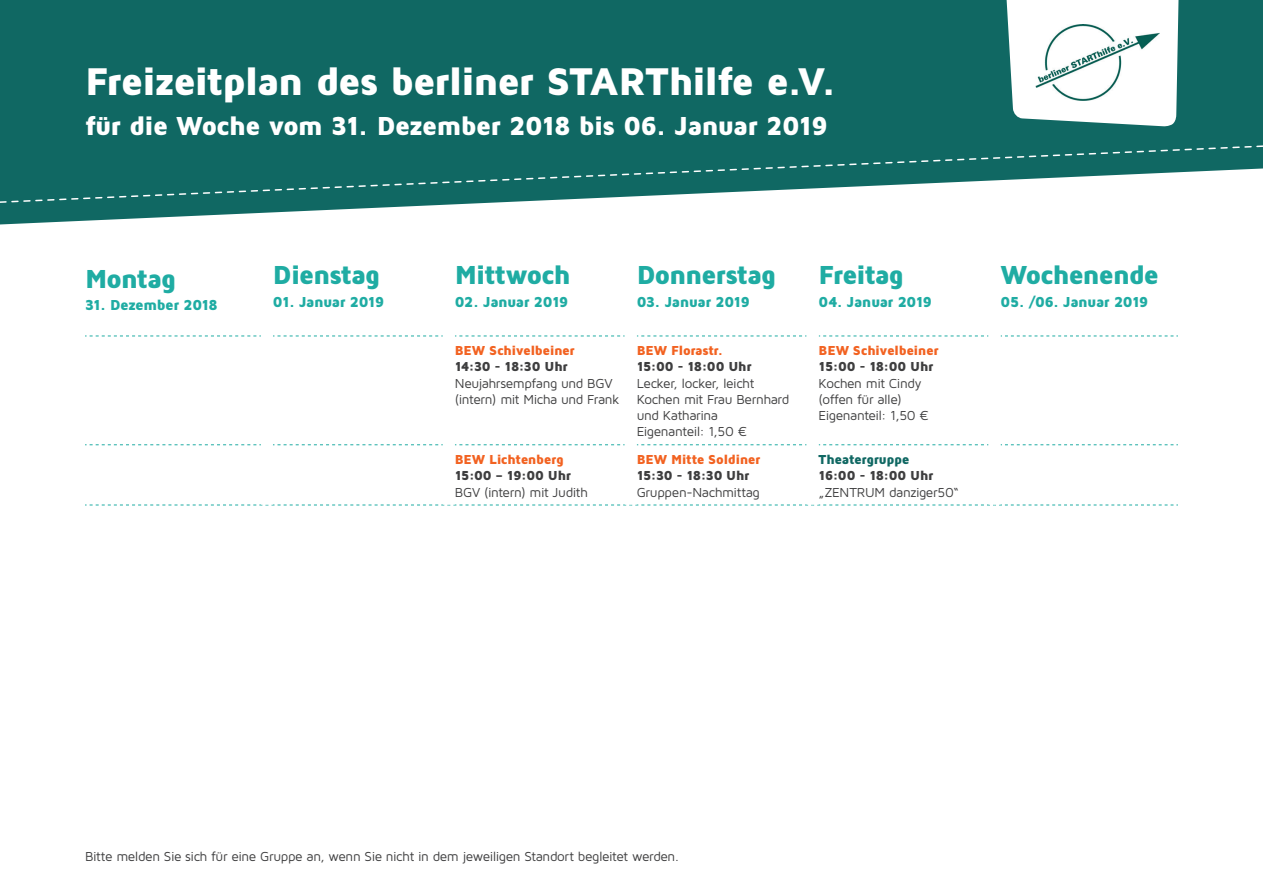
<style>
.page{position:relative;width:1263px;height:893px;background:#fff}
.page>*{position:absolute;margin:0;border:0;box-sizing:border-box;transform-origin:0 0}
.t1{font:900 40.05px "Maven Pro";letter-spacing:-.045em;color:#fff}
.t2{font:900 27px "Maven Pro";letter-spacing:-.045em;color:#1faca3}
.t3{font:900 27px "Maven Pro";letter-spacing:-.04em;color:#fff}
.t4{font:900 15px "Maven Pro";letter-spacing:-.035em;color:#1faca3}
.t5{font:13.5px/16.2px "Maven Pro";letter-spacing:-.03em;color:#3e3e3f}
.t6{font:900 13.5px "Maven Pro";letter-spacing:-.025em;color:#3e3e3f}
.t7{font:900 13.5px "Maven Pro";letter-spacing:-.03em;color:#f26221}
.t8{font:900 13.5px "Maven Pro";letter-spacing:-.03em;color:#106863}
</style>
<div class="page">
<svg style="left:0;top:0;width:1263px;height:224px;background:#2a7874"></svg>
<svg style="left:0;top:145px;width:1263px;height:59px"></svg>
<svg style="left:997px;top:0;width:185px;height:127px"></svg>
<img style="left:1035px;top:25px;width:125px;height:76px">
<svg style="left:85px;top:336px;width:176px;height:1px"></svg>
<svg style="left:273px;top:336px;width:170px;height:1px"></svg>
<svg style="left:455px;top:336px;width:170px;height:1px"></svg>
<svg style="left:637px;top:336px;width:170px;height:1px"></svg>
<svg style="left:819px;top:336px;width:169px;height:1px"></svg>
<svg style="left:1000px;top:336px;width:178px;height:1px"></svg>
<svg style="left:85px;top:444px;width:176px;height:1px"></svg>
<svg style="left:273px;top:444px;width:170px;height:1px"></svg>
<svg style="left:455px;top:444px;width:170px;height:1px"></svg>
<svg style="left:637px;top:444px;width:170px;height:1px"></svg>
<svg style="left:819px;top:444px;width:169px;height:1px"></svg>
<svg style="left:1000px;top:444px;width:178px;height:1px"></svg>
<svg style="left:85px;top:505px;width:1093px;height:1px"></svg>
<h1 class="t1" style="left:85px;top:56px;width:753px">Freizeitplan des berliner STARThilfe e.V.</h1>
<h2 class="t3" style="left:85px;top:109px;width:744px">für die Woche vom 31. Dezember 2018 bis 06. Januar 2019</h2>
<h2 class="t2" style="left:85px;top:262px;width:92px">Montag</h2>
<p class="t4" style="left:85px;top:296px;width:134px">31. Dezember 2018</p>
<h2 class="t2" style="left:273px;top:258px;width:109px">Dienstag</h2>
<p class="t4" style="left:273px;top:292px;width:113px">01. Januar 2019</p>
<h2 class="t2" style="left:455px;top:258px;width:117px">Mittwoch</h2>
<p class="t4" style="left:455px;top:292px;width:115px">02. Januar 2019</p>
<p class="t7" style="left:455px;top:342px;width:122px">BEW Schivelbeiner</p>
<p class="t6" style="left:455px;top:358px;width:114px">14:30 - 18:30 Uhr</p>
<p class="t5" style="left:455px;top:374px;width:166px">Neujahrsempfang und BGV (intern) mit Micha und Frank</p>
<p class="t7" style="left:455px;top:451px;width:110px">BEW Lichtenberg</p>
<p class="t6" style="left:455px;top:467px;width:118px">15:00 – 19:00 Uhr</p>
<p class="t5" style="left:455px;top:483px;width:135px">BGV (intern) mit Judith</p>
<h2 class="t2" style="left:637px;top:258px;width:141px">Donnerstag</h2>
<p class="t4" style="left:637px;top:292px;width:115px">03. Januar 2019</p>
<p class="t7" style="left:637px;top:342px;width:88px">BEW Florastr.</p>
<p class="t6" style="left:637px;top:358px;width:116px">15:00 - 18:00 Uhr</p>
<p class="t5" style="left:637px;top:374px;width:154px">Lecker, locker, leicht<br>Kochen mit Frau Bernhard und Katharina<br>Eigenanteil: 1,50 €</p>
<p class="t7" style="left:637px;top:451px;width:125px">BEW Mitte Soldiner</p>
<p class="t6" style="left:637px;top:467px;width:114px">15:30 - 18:30 Uhr</p>
<p class="t5" style="left:637px;top:483px;width:125px">Gruppen-Nachmittag</p>
<h2 class="t2" style="left:819px;top:258px;width:87px">Freitag</h2>
<p class="t4" style="left:819px;top:292px;width:115px">04. Januar 2019</p>
<p class="t7" style="left:819px;top:342px;width:122px">BEW Schivelbeiner</p>
<p class="t6" style="left:819px;top:358px;width:116px">15:00 - 18:00 Uhr</p>
<p class="t5" style="left:819px;top:374px;width:112px">Kochen mit Cindy (offen für alle)<br>Eigenanteil: 1,50 €</p>
<p class="t8" style="left:819px;top:451px;width:92px">Theatergruppe</p>
<p class="t6" style="left:819px;top:467px;width:116px">16:00 - 18:00 Uhr</p>
<p class="t5" style="left:819px;top:483px;width:142px">„ZENTRUM danziger50“</p>
<h2 class="t2" style="left:1000px;top:258px;width:160px">Wochenende</h2>
<p class="t4" style="left:1000px;top:292px;width:149px">05. /06. Januar 2019</p>
<p class="t5" style="left:85px;top:848px;width:596px">Bitte melden Sie sich für eine Gruppe an, wenn Sie nicht in dem jeweiligen Standort begleitet werden.</p>
</div>
